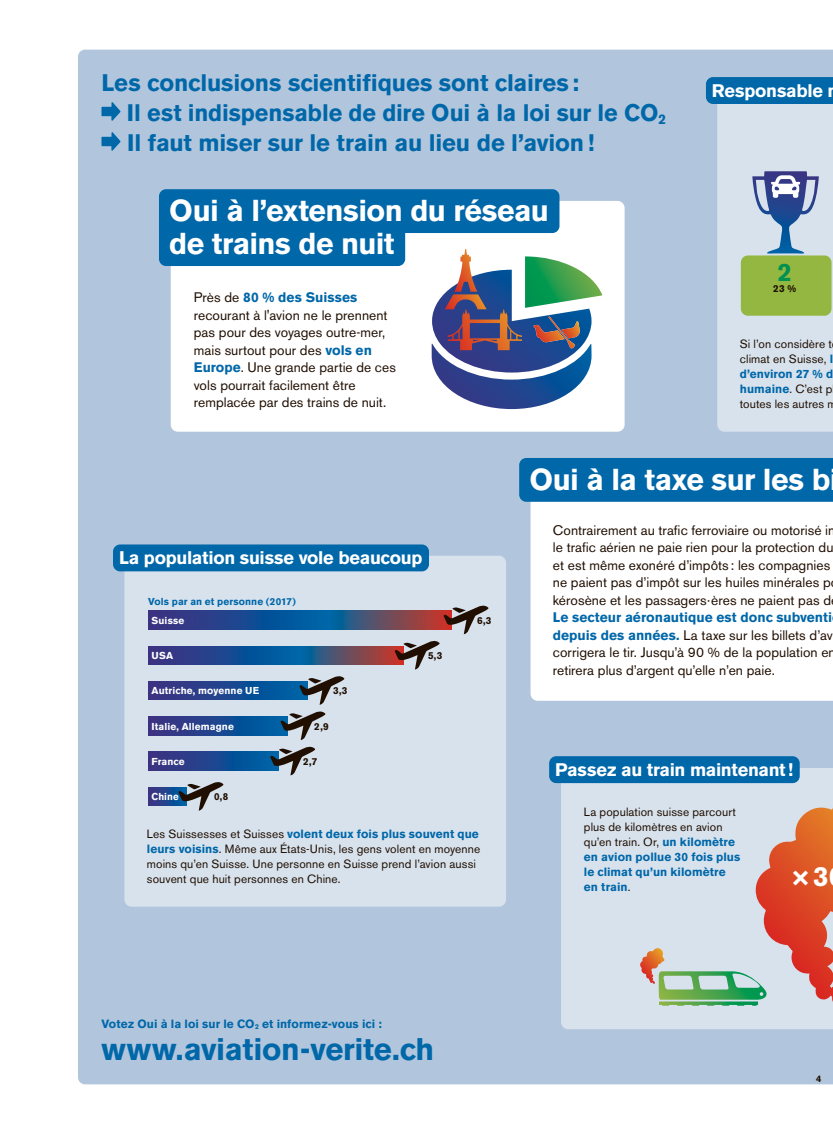
<style>
.page{position:relative;width:833px;height:1134px;background:#fff}
.page>*{position:absolute;margin:0;border:0;box-sizing:border-box;transform-origin:0 0}
.t1{font:700 31px "Akzidenz Grotesk BE";letter-spacing:-.01em;color:#0067a9}
.t2{font:700 30px/33px "Akzidenz Grotesk BE";letter-spacing:-.015em;color:#fff}
.t3{font:700 27.5px "Akzidenz Grotesk BE";color:#fff}
.t4{font:700 25px "Akzidenz Grotesk BE";color:#009150}
.t5{font:700 23.75px/30px "Akzidenz Grotesk BE";letter-spacing:-.005em;color:#0067a9}
.t6{font:700 18.12px "Akzidenz Grotesk BE";letter-spacing:-.015em;color:#fff}
.t7{font:13.75px/17.5px "Akzidenz Grotesk BE";letter-spacing:.005em;color:#200e00}
.t8{font:11.88px/15px "Akzidenz Grotesk BE";letter-spacing:.01em;color:#200e00}
.t9{font:700 11.88px "Akzidenz Grotesk BE";letter-spacing:.005em;color:#0067a9}
.t10{font:700 10px "Akzidenz Grotesk BE";letter-spacing:.01em;color:#fff}
.t11{font:700 10px "Akzidenz Grotesk BE";letter-spacing:.01em;color:#0067a9}
.t12{font:700 10px "Akzidenz Grotesk BE";color:#200e00}
.t13{font:700 9.38px "Akzidenz Grotesk BE";color:#200e00}
.s1{font-weight:700;color:#0067a9}
</style>
<div class="page">
<div style="left:78px;top:50px;width:755px;height:1034px;background:#b1c6dc"></div>
<div style="left:124px;top:556px;width:382px;height:351px;background:#d7e2ed"></div>
<svg style="left:171px;top:201px;width:453px;height:231px"></svg>
<div style="left:561px;top:768px;width:272px;height:261px;background:#d7e2ed"></div>
<svg style="left:530px;top:502px;width:303px;height:199px"></svg>
<div style="left:717px;top:104px;width:116px;height:328px;background:#d7e2ed"></div>
<svg style="left:148px;top:787px;width:30px;height:19px"></svg>
<div style="left:148px;top:752px;width:130px;height:18px;background:linear-gradient(to right,#422f7e,#0061a4)"></div>
<div style="left:148px;top:716px;width:140px;height:19px;background:linear-gradient(to right,#422f7e,#0062a4)"></div>
<div style="left:148px;top:681px;width:159px;height:19px;background:linear-gradient(to right,#422f7e,#0062a5)"></div>
<svg style="left:148px;top:646px;width:246px;height:18px;background:#354b80"></svg>
<svg style="left:148px;top:611px;width:295px;height:18px;background:#364a7f"></svg>
<div style="left:741px;top:255px;width:90px;height:61px;background:#94b742;border-radius:7px"></div>
<svg style="left:178px;top:782px;width:46px;height:29px"></svg>
<svg style="left:270px;top:746px;width:45px;height:29px"></svg>
<svg style="left:280px;top:711px;width:46px;height:29px"></svg>
<svg style="left:299px;top:676px;width:45px;height:29px"></svg>
<svg style="left:394px;top:641px;width:46px;height:28px"></svg>
<svg style="left:443px;top:605px;width:46px;height:29px"></svg>
<svg style="left:752px;top:171px;width:67px;height:83px;background:#92a5c8"></svg>
<svg style="left:640px;top:808px;width:193px;height:198px;background:#d0b7b0"></svg>
<svg style="left:432px;top:249px;width:170px;height:160px"></svg>
<div style="left:159px;top:189px;width:400px;height:44px;background:#0067a9;border-radius:7px"></div>
<div style="left:159px;top:229px;width:246px;height:37px;background:#0067a9"></div>
<div style="left:706px;top:77px;width:127px;height:27px;background:#0067a9"></div>
<div style="left:113px;top:544px;width:316px;height:27px;background:#0067a9;border-radius:7px"></div>
<div style="left:549px;top:756px;width:250px;height:27px;background:#0067a9;border-radius:7px"></div>
<div style="left:519px;top:458px;width:314px;height:44px;background:#0067a9"></div>
<svg style="left:101px;top:102px;width:20px;height:19px"></svg>
<svg style="left:101px;top:132px;width:20px;height:19px"></svg>
<h3 class="t5" style="left:127px;top:68px;width:540px;text-indent:-26px">Les conclusions scientifiques sont claires :<br>Il est indispensable de dire Oui à la loi sur le CO<sub>2<br></sub>Il faut miser sur le train au lieu de l’avion!</h3>
<h2 class="t2" style="left:169px;top:195px;width:381px">Oui à l’extension du réseau de trains de nuit</h2>
<p class="t7" style="left:194px;top:289px;width:203px">Près de <span class="s1">80 % des Suisses </span>recourant à l'avion ne le prennent pas pour des voyages outre-mer, mais surtout pour des <span class="s1">vols en<br>Europe</span>. Une grande partie de ces vols pourrait facilement être remplacée par des trains de nuit.</p>
<h3 class="t6" style="left:712px;top:80px;width:112px">Responsable</h3>
<h3 class="t4" style="left:777px;top:258px;width:16px">2</h3>
<p class="t12" style="left:773px;top:283px;width:24px">23 %</p>
<p class="t8" style="left:740px;top:336px;width:98px">Si l’on considère t climat en Suisse, <span class="s1">l d’environ 27 % d humaine</span>. C’est p toutes les autres m</p>
<h3 class="t6" style="left:119px;top:548px;width:305px">La population suisse vole beaucoup</h3>
<p class="t11" style="left:148px;top:595px;width:149px">Vols par an et personne (2017)</p>
<p class="t10" style="left:151px;top:614px;width:34px">Suisse</p>
<p class="t12" style="left:477px;top:614px;width:16px">6,3</p>
<p class="t10" style="left:151px;top:650px;width:23px">USA</p>
<p class="t12" style="left:428px;top:650px;width:16px">5,3</p>
<p class="t10" style="left:151px;top:685px;width:109px">Autriche, moyenne UE</p>
<p class="t12" style="left:333px;top:685px;width:16px">3,3</p>
<p class="t10" style="left:151px;top:720px;width:84px">Italie, Allemagne</p>
<p class="t12" style="left:314px;top:720px;width:16px">2,9</p>
<p class="t10" style="left:151px;top:756px;width:35px">France</p>
<p class="t12" style="left:303px;top:756px;width:16px">2,7</p>
<p class="t10" style="left:151px;top:791px;width:29px">Chine</p>
<p class="t12" style="left:214px;top:791px;width:16px">0,8</p>
<p class="t8" style="left:147px;top:826px;width:335px">Les Suissesses et Suisses <span class="s1">volent deux fois plus souvent que leurs voisins</span>. Même aux États-Unis, les gens volent en moyenne moins qu’en Suisse. Une personne en Suisse prend l’avion aussi souvent que huit personnes en Chine.</p>
<h2 class="t2" style="left:529px;top:463px;width:302px">Oui à la taxe sur les b</h2>
<p class="t7" style="left:553px;top:521px;width:284px">Contrairement au trafic ferroviaire ou motorisé in le trafic aérien ne paie rien pour la protection du et est même exonéré d’impôts : les compagnies ne paient pas d’impôt sur les huiles minérales p kérosène et les passagers·ères ne paient pas d</p>
<p class="t7" style="left:553px;top:609px;width:284px"><span class="s1">Le secteur aéronautique est donc subventi depuis des années.</span> La taxe sur les billets d’av corrigera le tir. Jusqu’à 90 % de la population en retirera plus d’argent qu’elle n’en paie.</p>
<h3 class="t6" style="left:555px;top:759px;width:239px">Passez au train maintenant!</h3>
<p class="t8" style="left:584px;top:804px;width:158px">La population suisse parcourt plus de kilomètres en avion qu’en train. Or, <span class="s1">un kilomètre en avion pollue 30 fois plus le climat qu’un kilomètre en train</span>.</p>
<h3 class="t3" style="left:791px;top:861px;width:39px">×3</h3>
<p class="t9" style="left:101px;top:1017px;width:282px">Votez Oui à la loi sur le CO<sub>2</sub> et informez-vous ici :</p>
<h1 class="t1" style="left:101px;top:1032px;width:334px">www.aviation-verite.ch</h1>
<p class="t13" style="left:816px;top:1073px;width:7px">4</p>
</div>
